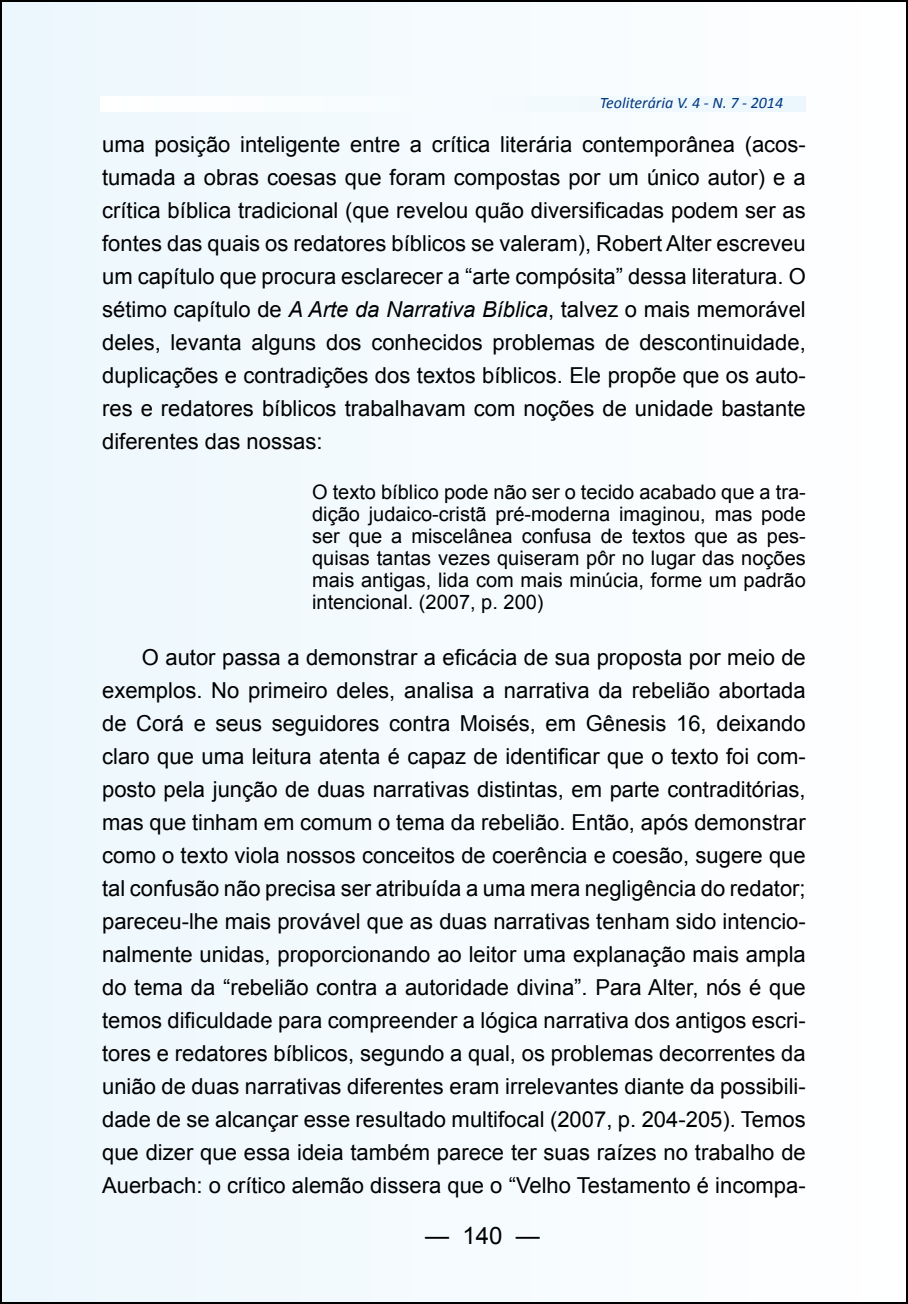
<style>
.page{position:relative;width:908px;height:1304px;background:#fff}
.page>*{position:absolute;margin:0;border:0;box-sizing:border-box;transform-origin:0 0}
.t1{font:24px "Arial";color:#000}
.t2{font:22px/33px "Arial";color:#000;text-align:justify}
.t3{font:20px/22px "Arial";color:#000;text-align:justify}
.t4{font:italic 16px "Calibri";color:#003882}
.s1{font-style:italic}
</style>
<div class="page">
<div style="left:1px;top:1px;width:905px;height:1302px;background:#f5fbfe"></div>
<p class="t4" style="left:599px;top:93px;width:185px">Teoliterária V. 4 - N. 7 - 2014</p>
<p class="t2" style="left:102px;top:128px;width:705px">uma posição inteligente entre a crítica literária contemporânea (acos&shy;tumada a obras coesas que foram compostas por um único autor) e a crítica bíblica tradicional (que revelou quão diversificadas podem ser as fontes das quais os redatores bíblicos se valeram), Robert Alter escreveu um capítulo que procura esclarecer a “arte compósita” dessa literatura. O sétimo capítulo de <span class="s1">A Arte da Narrativa Bíblica</span>, talvez o mais memorável deles, levanta alguns dos conhecidos problemas de descontinuidade, duplicações e contradições dos textos bíblicos. Ele propõe que os auto&shy;res e redatores bíblicos trabalhavam com noções de unidade bastante diferentes das nossas:</p>
<p class="t3" style="left:312px;top:482px;width:495px">O texto bíblico pode não ser o tecido acabado que a tra&shy;dição judaico-cristã pré-moderna imaginou, mas pode ser que a miscelânea confusa de textos que as pes&shy;quisas tantas vezes quiseram pôr no lugar das noções mais antigas, lida com mais minúcia, forme um padrão intencional. (2007, p. 200)</p>
<p class="t2" style="left:102px;top:641px;width:705px;text-indent:40px">O autor passa a demonstrar a eficácia de sua proposta por meio de exemplos. No primeiro deles, analisa a narrativa da rebelião abortada de Corá e seus seguidores contra Moisés, em Gênesis 16, deixando claro que uma leitura atenta é capaz de identificar que o texto foi com&shy;posto pela junção de duas narrativas distintas, em parte contraditórias, mas que tinham em comum o tema da rebelião. Então, após demonstrar como o texto viola nossos conceitos de coerência e coesão, sugere que tal confusão não precisa ser atribuída a uma mera negligência do redator; pareceu-lhe mais provável que as duas narrativas tenham sido intencio&shy;nalmente unidas, proporcionando ao leitor uma explanação mais ampla do tema da “rebelião contra a autoridade divina”. Para Alter, nós é que temos dificuldade para compreender a lógica narrativa dos antigos escri&shy;tores e redatores bíblicos, segundo a qual, os problemas decorrentes da união de duas narrativas diferentes eram irrelevantes diante da possibili&shy;dade de se alcançar esse resultado multifocal (2007, p. 204-205). Temos que dizer que essa ideia também parece ter suas raízes no trabalho de Auerbach: o crítico alemão dissera que o “Velho Testamento é incompa-</p>
<p class="t1" style="left:425px;top:1219px;width:116px">— 140 —</p>
</div>
